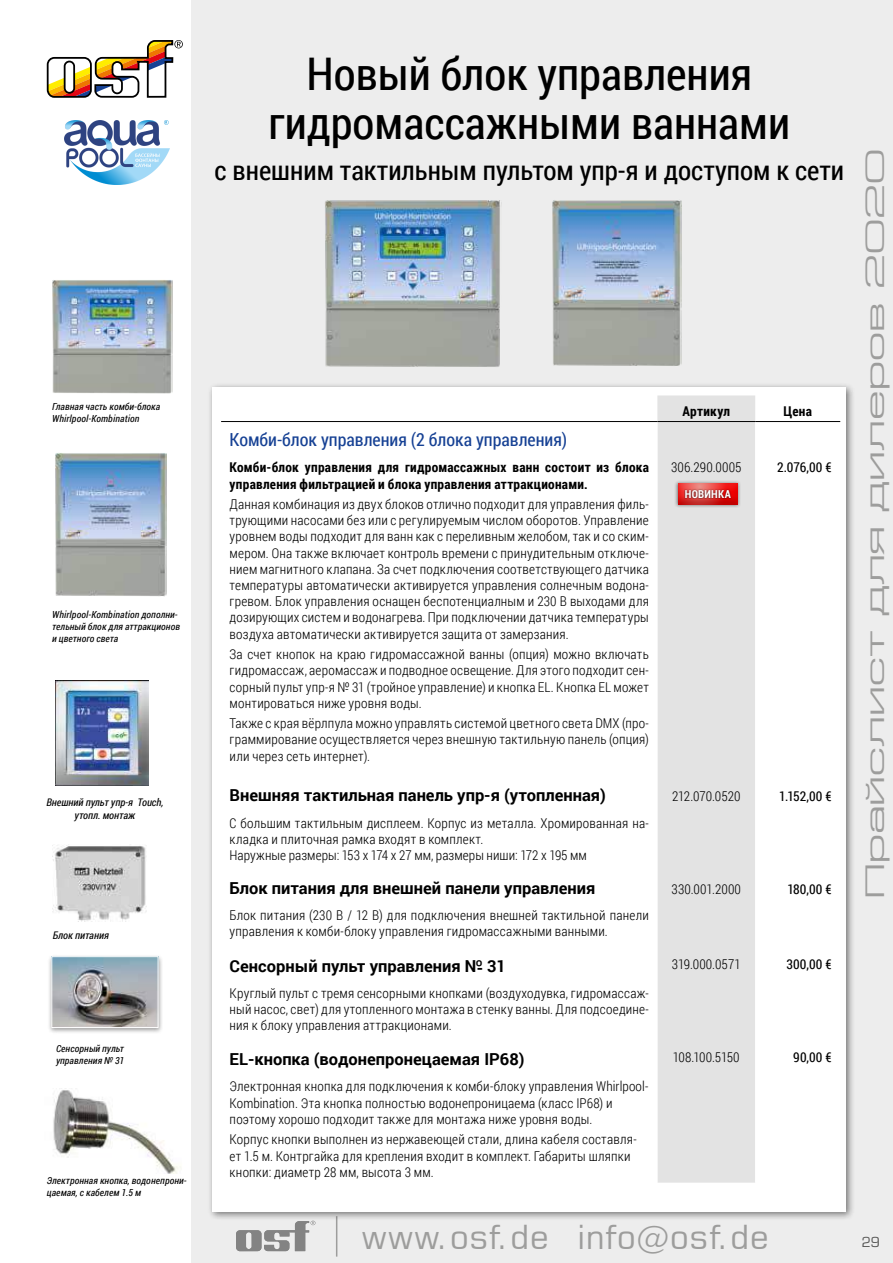
<style>
.page{position:relative;width:893px;height:1263px;background:#fff}
.page>*{position:absolute;margin:0;border:0;box-sizing:border-box;transform-origin:0 0}
.t1{font:45px/49.5px "Roboto Condensed";color:#000;text-align:center}
.t2{font:33px "Square 721 BT";letter-spacing:.02em;color:#9d9d9c}
.t3{font:27px "Roboto Condensed";color:#000}
.t4{font:27px "Europe Ext";color:#9d9d9c;scale:1.5 1}
.t5{font:18px "Roboto Condensed";color:#164194}
.t6{font:700 16.5px "Roboto";color:#000}
.t7{font:15px "Eurostile";color:#575756}
.t8{font:300 13.5px/16.2px "Roboto Condensed";letter-spacing:.015em;color:#000;text-align:justify}
.t9{font:700 13.5px/16.2px "Roboto Condensed";letter-spacing:.02em;color:#000}
.t10{font:13.5px "Roboto Condensed";letter-spacing:.01em;color:#000}
.t11{font:300 13.5px "Roboto Condensed";letter-spacing:-.005em;color:#000}
.t12{font:700 10.95px "Roboto Condensed";letter-spacing:.02em;color:#fff}
.t13{font:italic 10.5px/12.6px "Roboto Condensed";color:#000;text-align:center}
.t14{font:italic 9.75px/11.7px "Roboto Condensed";letter-spacing:.015em;color:#000}
</style>
<div class="page">
<hr style="left:0;top:0;width:1px;height:1263px;background:#ededed">
<div style="left:191px;top:0;width:702px;height:1263px;background:#ededed"></div>
<svg style="left:47px;top:40px;width:136px;height:58px"></svg>
<svg style="left:236px;top:1221px;width:79px;height:30px"></svg>
<hr style="left:336px;top:1216px;width:1px;height:40px;background:#9d9d9c">
<div style="left:207px;top:382px;width:648px;height:839px;background:#000;opacity:.5"></div>
<div style="left:213px;top:387px;width:633px;height:825px;background:#fff"></div>
<div style="left:657px;top:395px;width:98px;height:26px;background:#e3e3e3"></div>
<div style="left:657px;top:422px;width:99px;height:761px;background:#e3e3e3"></div>
<hr style="left:221px;top:421px;width:436px;height:1px;background:#000">
<hr style="left:657px;top:421px;width:98px;height:1px;background:#000">
<hr style="left:755px;top:421px;width:85px;height:1px;background:#000">
<div style="left:47px;top:954px;width:116px;height:81px;background:#000;opacity:.4"></div>
<img style="left:51px;top:956px;width:108px;height:72px">
<img style="left:55px;top:680px;width:93px;height:105px">
<img style="left:53px;top:845px;width:94px;height:76px">
<img style="left:325px;top:200px;width:177px;height:167px">
<img style="left:52px;top:280px;width:121px;height:113px">
<img style="left:55px;top:453px;width:111px;height:144px">
<img style="left:552px;top:200px;width:129px;height:166px">
<div style="left:675px;top:480px;width:66px;height:28px;background:#000;opacity:.5"></div>
<div style="left:678px;top:483px;width:61px;height:9px;background:#fff;opacity:.1"></div>
<div style="left:678px;top:487px;width:61px;height:20px;background:#000;opacity:.2"></div>
<div style="left:684px;top:488px;width:48px;height:11px;background:#000;opacity:.75"></div>
<img style="left:53px;top:1088px;width:128px;height:85px">
<img style="left:64px;top:120px;width:105px;height:64px">
<p class="t14" style="left:52px;top:400px;width:109px">Главная часть комби-блока<br>Whirlpool-Kombination</p>
<p class="t14" style="left:52px;top:609px;width:129px">Whirlpool-Kombination дополни&shy;тельный блок для аттракционов и цветного света</p>
<p class="t13" style="left:46px;top:796px;width:119px">Внешний пульт упр-я Touch, утопл. монтаж</p>
<p class="t13" style="left:53px;top:929px;width:58px">Блок питания</p>
<p class="t14" style="left:56px;top:1042px;width:69px">Сенсорный пульт управления № 31</p>
<p class="t14" style="left:47px;top:1175px;width:141px">Электронная кнопка, водонепрони&shy;цаемая, с кабелем 1.5 м</p>
<h1 class="t1" style="left:268px;top:47px;width:523px">Новый блок управления гидромассажными ваннами</h1>
<h3 class="t3" style="left:215px;top:152px;width:631px">с внешним тактильным пультом упр-я и доступом к сети</h3>
<h3 class="t5" style="left:230px;top:427px;width:339px">Комби-блок управления (2 блока управления)</h3>
<p class="t9" style="left:230px;top:459px;width:421px">Комби-блок управления для гидромассажных ванн состоит из блока управления фильтрацией и блока управления аттракционами.</p>
<p class="t8" style="left:230px;top:496px;width:421px">Данная комбинация из двух блоков отлично подходит для управления филь&shy;трующими насосами без или с регулируемым числом оборотов. Управление уровнем воды подходит для ванн как с переливным желобом, так и со ским&shy;мером. Она также включает контроль времени с принудительным отключе&shy;нием магнитного клапана. За счет подключения соответствующего датчика температуры автоматически активируется управления солнечным водона&shy;гревом. Блок управления оснащен беспотенциалным и 230 В выходами для дозирующих систем и водонагрева. При подключении датчика температуры воздуха автоматически активируется защита от замерзания.</p>
<p class="t8" style="left:230px;top:646px;width:421px">За счет кнопок на краю гидромассажной ванны (опция) можно включать гидромассаж, аеромассаж и подводное освещение. Для этого подходит сен&shy;сорный пульт упр-я № 31 (тройное управление) и кнопка EL. Кнопка EL может монтироваться ниже уровня воды.</p>
<p class="t8" style="left:230px;top:715px;width:421px">Также с края вёрлпула можно управлять системой цветного света DMX (про&shy;граммирование осуществляется через внешную тактильную панель (опция) или через сеть интернет).</p>
<p class="t9" style="left:682px;top:402px;width:49px">Артикул</p>
<p class="t9" style="left:783px;top:402px;width:30px">Цена</p>
<p class="t8" style="left:671px;top:459px;width:72px">306.290.0005</p>
<p class="t10" style="left:777px;top:458px;width:56px">2.076,00 €</p>
<p class="t12" style="left:685px;top:486px;width:48px">НОВИНКА</p>
<p class="t6" style="left:230px;top:784px;width:378px">Внешняя тактильная панель упр-я (утопленная)</p>
<p class="t11" style="left:672px;top:787px;width:70px">212.070.0520</p>
<p class="t10" style="left:779px;top:787px;width:54px">1.152,00 €</p>
<p class="t8" style="left:230px;top:814px;width:421px;text-align:left">С большим тактильным дисплеем. Корпус из металла. Хромированная на&shy;кладка и плиточная рамка входят в комплект.<br>Наружные размеры: 153 x 174 x 27 мм, размеры ниши: 172 x 195 мм</p>
<p class="t6" style="left:230px;top:876px;width:367px">Блок питания для внешней панели управления</p>
<p class="t8" style="left:671px;top:880px;width:71px">330.001.2000</p>
<p class="t10" style="left:787px;top:880px;width:46px">180,00 €</p>
<p class="t8" style="left:230px;top:907px;width:421px">Блок питания (230 В / 12 В) для подключения внешней тактильной панели управления к комби-блоку управления гидромассажными ванными.</p>
<p class="t6" style="left:230px;top:954px;width:278px">Сенсорный пульт управления № 31</p>
<p class="t8" style="left:672px;top:955px;width:70px">319.000.0571</p>
<p class="t10" style="left:786px;top:954px;width:47px">300,00 €</p>
<p class="t8" style="left:230px;top:984px;width:421px">Круглый пульт с тремя сенсорными кнопками (воздуходувка, гидромассаж&shy;ный насос, свет) для утопленного монтажа в стенку ванны. Для подсоедине&shy;ния к блоку управления аттракционами.</p>
<p class="t6" style="left:230px;top:1048px;width:297px">EL-кнопка (водонепронецаемая IP68)</p>
<p class="t11" style="left:673px;top:1048px;width:68px">108.100.5150</p>
<p class="t10" style="left:793px;top:1048px;width:40px">90,00 €</p>
<p class="t8" style="left:230px;top:1078px;width:420px;text-align:left">Электронная кнопка для подключения к комби-блоку управления Whirlpool-<br>Kombination. Эта кнопка полностью водонепроницаема (класс IP68) и поэтому хорошо подходит также для монтажа ниже уровня воды.</p>
<p class="t8" style="left:230px;top:1131px;width:408px;text-align:left">Корпус кнопки выполнен из нержавеющей стали, длина кабеля составля&shy;ет 1.5 м. Контргайка для крепления входит в комплект. Габариты шляпки кнопки: диаметр 28 мм, высота 3 мм.</p>
<h3 class="t4" style="left:860px;top:899px;width:502px;rotate:-90deg">Прайслист для дилеров 2020</h3>
<h2 class="t2" style="left:361px;top:1216px;width:409px">www.osf.de info@osf.de</h2>
<p class="t7" style="left:862px;top:1234px;width:20px">29</p>
</div>
